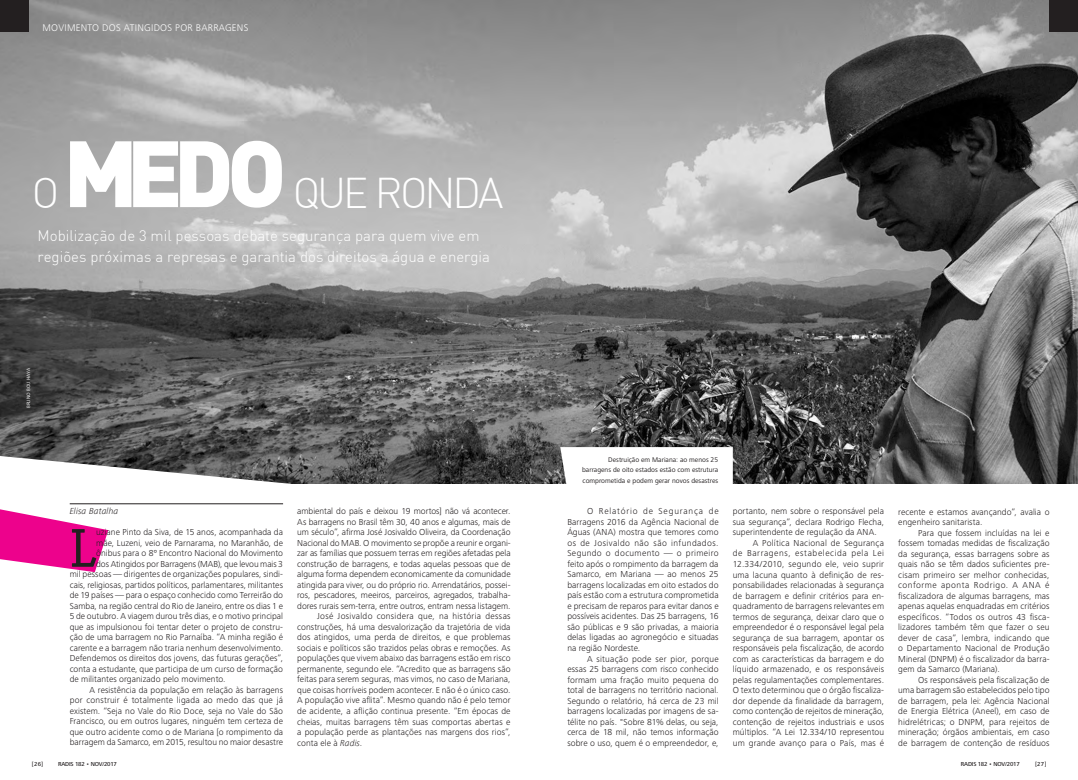
<style>
.page{position:relative;width:1078px;height:780px;background:#fff}
.page>*{position:absolute;margin:0;border:0;box-sizing:border-box;transform-origin:0 0}
.titulo_materia_grand{font:900 92.4px "DIN Alternate";color:#fff}
.Corpo_-_Capitular_4{font:55px "Officina Serif Std";color:#231f20}
.titulo_materia_grand-2{font:300 42.1px "DIN";letter-spacing:-.07em;color:#fff}
.Subtítulo{font:300 15px/21px "DIN";color:#fff}
.Chapéu{font:300 10px "Frutiger Next LT";letter-spacing:.025em;color:#fff}
.Corpo_-_2_col{font:300 9px/10.5px "Frutiger Next LT";letter-spacing:.005em;color:#231f20;text-align:justify}
.Corpo_-_Capitular_4-2{font:300 9px "Frutiger Next LT";letter-spacing:.005em;color:#231f20}
.Assinatura{font:italic 300 9px "Frutiger Next LT";letter-spacing:.01em;color:#231f20}
.Fotos_-_Legenda{font:7px/10.5px "Frutiger Next LT";color:#231f20;text-align:justify}
.t1{font:500 6px "Frutiger Next LT";letter-spacing:-.03em;color:#231f20}
.Fotos_-_Crédito{font:5px "Frutiger Next LT";color:#fff}
.s1{font-style:italic}
</style>
<div class="page">
<img style="left:0;top:0;width:1077px;height:483px">
<svg style="left:0;top:509px;width:108px;height:63px"></svg>
<hr style="left:70px;top:503px;width:213px;height:1px;background:#231f20">
<svg style="left:0;top:456px;width:320px;height:28px"></svg>
<svg style="left:560px;top:447px;width:172px;height:37px"></svg>
<div style="left:0;top:0;width:28px;height:31px;background:#231f20"></div>
<div style="left:1049px;top:0;width:28px;height:31px;background:#231f20"></div>
<p class="Chapéu" style="left:43px;top:22px;width:207px">MOVIMENTO DOS ATINGIDOS POR BARRAGENS</p>
<p class="titulo_materia_grand-2" style="left:32px;top:167px;width:29px">O</p>
<p class="titulo_materia_grand" style="left:63px;top:112px;width:224px">MEDO</p>
<p class="titulo_materia_grand-2" style="left:293px;top:167px;width:212px">QUE RONDA</p>
<p class="Subtítulo" style="left:38px;top:225px;width:454px">Mobilização de 3 mil pessoas debate segurança para quem vive em regiões próximas a represas e garantia dos direitos a água e energia</p>
<p class="Fotos_-_Crédito" style="left:26px;top:408px;width:41px;rotate:-90deg">BRUNO BOU HAYA</p>
<p class="Assinatura" style="left:70px;top:506px;width:50px">Elisa Batalha</p>
<p class="Corpo_-_Capitular_4" style="left:70px;top:516px;width:28px">L</p>
<p class="Corpo_-_Capitular_4-2" style="left:96px;top:527px;width:188px">uziane Pinto da Siva, de 15 anos, acompanhada da</p>
<p class="Corpo_-_Capitular_4-2" style="left:96px;top:537px;width:188px">mãe, Luzeni, veio de Parnarama, no Maranhão, de</p>
<p class="Corpo_-_Capitular_4-2" style="left:96px;top:548px;width:188px">ônibus para o 8º Encontro Nacional do Movimento</p>
<p class="Corpo_-_Capitular_4-2" style="left:96px;top:559px;width:188px">dos Atingidos por Barragens (MAB), que levou mais 3</p>
<p class="Corpo_-_Capitular_4-2" style="left:70px;top:569px;width:215px">mil pessoas — dirigentes de organizações populares, sindi-</p>
<p class="Corpo_-_Capitular_4-2" style="left:70px;top:580px;width:215px">cais, religiosas, partidos políticos, parlamentares, militantes</p>
<p class="Corpo_-_Capitular_4-2" style="left:70px;top:590px;width:215px">de 19 países — para o espaço conhecido como Terreirão do</p>
<p class="Corpo_-_Capitular_4-2" style="left:70px;top:601px;width:215px">Samba, na região central do Rio de Janeiro, entre os dias 1 e</p>
<p class="Corpo_-_Capitular_4-2" style="left:70px;top:611px;width:215px">5 de outubro. A viagem durou três dias, e o motivo principal</p>
<p class="Corpo_-_Capitular_4-2" style="left:70px;top:622px;width:215px">que as impulsionou foi tentar deter o projeto de constru-</p>
<p class="Corpo_-_Capitular_4-2" style="left:70px;top:632px;width:215px">ção de uma barragem no Rio Parnaíba. “A minha região é</p>
<p class="Corpo_-_Capitular_4-2" style="left:70px;top:643px;width:215px">carente e a barragem não traria nenhum desenvolvimento.</p>
<p class="Corpo_-_Capitular_4-2" style="left:70px;top:653px;width:215px">Defendemos os direitos dos jovens, das futuras gerações”,</p>
<p class="Corpo_-_Capitular_4-2" style="left:70px;top:664px;width:215px">conta a estudante, que participa de um curso de formação</p>
<p class="Corpo_-_Capitular_4-2" style="left:70px;top:674px;width:157px">de militantes organizado pelo movimento.</p>
<p class="Corpo_-_2_col" style="left:70px;top:684px;width:215px;text-indent:20px">A resistência da população em relação às barragens por construir é totalmente ligada ao medo das que já existem. “Seja no Vale do Rio Doce, seja no Vale do São Francisco, ou em outros lugares, ninguém tem certeza de que outro acidente como o de Mariana [o rompimento da barragem da Samarco, em 2015, resultou no maior desastre</p>
<p class="Corpo_-_2_col" style="left:297px;top:506px;width:215px">ambiental do país e deixou 19 mortos] não vá acontecer.<br>As barragens no Brasil têm 30, 40 anos e algumas, mais de um século”, afirma José Josivaldo Oliveira, da Coordenação Nacional do MAB. O movimento se propõe a reunir e organi&shy;zar as famílias que possuem terras em regiões afetadas pela construção de barragens, e todas aquelas pessoas que de alguma forma dependem economicamente da comunidade atingida para viver, ou do próprio rio. Arrendatários, possei&shy;ros, pescadores, meeiros, parceiros, agregados, trabalha&shy;dores rurais sem-terra, entre outros, entram nessa listagem.</p>
<p class="Corpo_-_2_col" style="left:297px;top:611px;width:215px;text-indent:20px">José Josivaldo considera que, na história dessas construções, há uma desvalorização da trajetória de vida dos atingidos, uma perda de direitos, e que problemas sociais e políticos são trazidos pelas obras e remoções. As populações que vivem abaixo das barragens estão em risco permanente, segundo ele. “Acredito que as barragens são feitas para serem seguras, mas vimos, no caso de Mariana, que coisas horríveis podem acontecer. E não é o único caso.<br>A população vive aflita”. Mesmo quando não é pelo temor de acidente, a aflição continua presente. “Em épocas de cheias, muitas barragens têm suas comportas abertas e a população perde as plantações nas margens dos rios”, conta ele à <span class="s1">Radis</span>.</p>
<p class="Fotos_-_Legenda" style="left:582px;top:454px;width:137px;text-indent:26px">Destruição em Mariana: ao menos 25 barragens de oito estados estão com estrutura comprometida e podem gerar novos desastres</p>
<p class="Corpo_-_2_col" style="left:567px;top:506px;width:153px;text-indent:20px">O Relatório de Segurança de Barragens 2016 da Agência Nacional de Águas (ANA) mostra que temores como os de Josivaldo não são infundados.<br>Segundo o documento — o primeiro feito após o rompimento da barragem da Samarco, em Mariana — ao menos 25 barragens localizadas em oito estados do país estão com a estrutura comprometida e precisam de reparos para evitar danos e possíveis acidentes. Das 25 barragens, 16 são públicas e 9 são privadas, a maioria delas ligadas ao agronegócio e situadas na região Nordeste.</p>
<p class="Corpo_-_2_col" style="left:567px;top:653px;width:153px;text-indent:20px">A situação pode ser pior, porque essas 25 barragens com risco conhecido formam uma fração muito pequena do total de barragens no território nacional.<br>Segundo o relatório, há cerca de 23 mil barragens localizadas por imagens de sa&shy;télite no país. "Sobre 81% delas, ou seja, cerca de 18 mil, não temos informação sobre o uso, quem é o empreendedor, e,</p>
<p class="Corpo_-_2_col" style="left:732px;top:506px;width:153px">portanto, nem sobre o responsável pela sua segurança”, declara Rodrigo Flecha, superintendente de regulação da ANA.</p>
<p class="Corpo_-_2_col" style="left:732px;top:537px;width:153px;text-indent:20px">A Política Nacional de Segurança de Barragens, estabelecida pela Lei 12.334/2010, segundo ele, veio suprir uma lacuna quanto à definição de res&shy;ponsabilidades relacionadas à segurança de barragem e definir critérios para en&shy;quadramento de barragens relevantes em termos de segurança, deixar claro que o empreendedor é o responsável legal pela segurança de sua barragem, apontar os responsáveis pela fiscalização, de acordo com as características da barragem e do líquido armazenado, e os responsáveis pelas regulamentações complementares.<br>O texto determinou que o órgão fiscaliza&shy;dor depende da finalidade da barragem, como contenção de rejeitos de mineração, contenção de rejeitos industriais e usos múltiplos. “A Lei 12.334/10 representou um grande avanço para o País, mas é</p>
<p class="Corpo_-_2_col" style="left:898px;top:506px;width:153px">recente e estamos avançando”, avalia o engenheiro sanitarista.</p>
<p class="Corpo_-_2_col" style="left:898px;top:527px;width:153px;text-indent:20px">Para que fossem incluídas na lei e fossem tomadas medidas de fiscalização da segurança, essas barragens sobre as quais não se têm dados suficientes pre&shy;cisam primeiro ser melhor conhecidas, conforme aponta Rodrigo. A ANA é fiscalizadora de algumas barragens, mas apenas aquelas enquadradas em critérios específicos. “Todos os outros 43 fisca&shy;lizadores também têm que fazer o seu dever de casa”, lembra, indicando que o Departamento Nacional de Produção Mineral (DNPM) é o fiscalizador da barra&shy;gem da Samarco (Mariana).</p>
<p class="Corpo_-_2_col" style="left:898px;top:674px;width:153px;text-indent:20px">Os responsáveis pela fiscalização de uma barragem são estabelecidos pelo tipo de barragem, pela lei: Agência Nacional de Energia Elétrica (Aneel), em caso de hidrelétricas; o DNPM, para rejeitos de mineração; órgãos ambientais, em caso de barragem de contenção de resíduos</p>
<p class="t1" style="left:32px;top:760px;width:13px">[26]</p>
<p class="t1" style="left:58px;top:760px;width:60px">RADIS 182 • NOV/2017</p>
<p class="t1" style="left:960px;top:760px;width:60px">RADIS 182 • NOV/2017</p>
<p class="t1" style="left:1034px;top:760px;width:13px">[27]</p>
</div>
